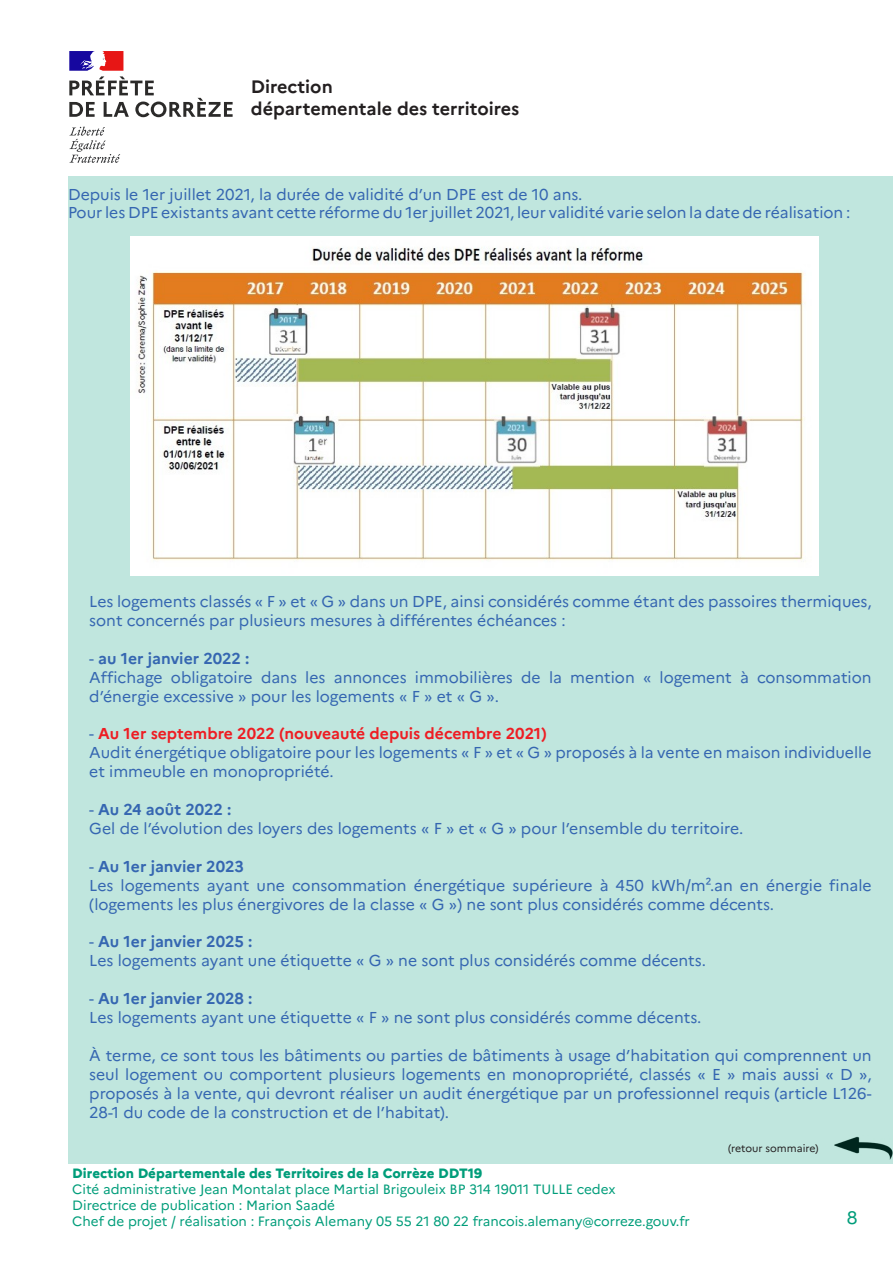
<style>
.page{position:relative;width:893px;height:1263px;background:#fff}
.page>*{position:absolute;margin:0;border:0;box-sizing:border-box;transform-origin:0 0}
.t1{font:700 18px "Marianne";color:#231f20}
.t2{font:18px "Marianne";color:#009d7a}
.t3{font:15.75px/18.9px "Marianne";color:#3566b1}
.t4{font:700 15.75px "Marianne";color:#3566b1}
.t5{font:700 15.75px "Marianne";color:#ee1d23}
.t6{font:13.5px "Marianne";color:#009d7a}
.t7{font:800 13.5px "Marianne";color:#009d7a}
.t8{font:10.5px "Marianne";color:#231f20}
.s1{font-weight:400}
.s2{font-weight:400;color:#3566b1}
</style>
<div class="page">
<div style="left:68px;top:176px;width:825px;height:987px;background:#c0e6de"></div>
<svg style="left:69px;top:127px;width:51px;height:36px"></svg>
<svg style="left:69px;top:51px;width:164px;height:66px"></svg>
<img style="left:130px;top:236px;width:688px;height:339px">
<p class="t1" style="left:251px;top:76px;width:83px">Direction</p>
<p class="t1" style="left:251px;top:97px;width:270px">départementale des territoires</p>
<p class="t3" style="left:68px;top:184px;width:516px">Depuis le 1er juillet 2021, la durée de validité d’un DPE est de 10 ans.</p>
<p class="t3" style="left:68px;top:203px;width:784px">Pour les DPE existants avant cette réforme du 1er juillet 2021, leur validité varie selon la date de réalisation :</p>
<p class="t3" style="left:89px;top:592px;width:784px">Les logements classés « F » et « G » dans un DPE, ainsi considérés comme étant des passoires thermiques, sont concernés par plusieurs mesures à différentes échéances :</p>
<p class="t4" style="left:89px;top:649px;width:162px"><span class="s1">-</span> au 1er janvier 2022 :</p>
<p class="t3" style="left:89px;top:668px;width:784px">Affichage obligatoire dans les annonces immobilières de la mention « logement à consommation d’énergie excessive » pour les logements « F » et « G ».</p>
<p class="t5" style="left:89px;top:724px;width:459px"><span class="s2">-</span> Au 1er septembre 2022 (nouveauté depuis décembre 2021)</p>
<p class="t3" style="left:89px;top:743px;width:784px">Audit énergétique obligatoire pour les logements « F » et « G » proposés à la vente en maison individuelle et immeuble en monopropriété.</p>
<p class="t4" style="left:89px;top:800px;width:144px"><span class="s1">-</span> Au 24 août 2022 :</p>
<p class="t3" style="left:89px;top:819px;width:656px">Gel de l’évolution des loyers des logements « F » et « G » pour l’ensemble du territoire.</p>
<p class="t4" style="left:89px;top:856px;width:156px"><span class="s1">-</span> Au 1er janvier 2023</p>
<p class="t3" style="left:89px;top:875px;width:784px">Les logements ayant une consommation énergétique supérieure à 450 kWh/m².an en énergie finale (logements les plus énergivores de la classe « G ») ne sont plus considérés comme décents.</p>
<p class="t4" style="left:89px;top:932px;width:165px"><span class="s1">-</span> Au 1er janvier 2025 :</p>
<p class="t3" style="left:89px;top:951px;width:618px">Les logements ayant une étiquette « G » ne sont plus considérés comme décents.</p>
<p class="t4" style="left:89px;top:989px;width:165px"><span class="s1">-</span> Au 1er janvier 2028 :</p>
<p class="t3" style="left:89px;top:1008px;width:614px">Les logements ayant une étiquette « F » ne sont plus considérés comme décents.</p>
<p class="t3" style="left:89px;top:1046px;width:784px;text-align:justify">À terme, ce sont tous les bâtiments ou parties de bâtiments à usage d’habitation qui comprennent un seul logement ou comportent plusieurs logements en monopropriété, classés « E » mais aussi « D », proposés à la vente, qui devront réaliser un audit énergétique par un professionnel requis (article L126- 28-1 du code de la construction et de l’habitat).</p>
<p class="t7" style="left:72px;top:1165px;width:411px">Direction Départementale des Territoires de la Corrèze DDT19</p>
<p class="t6" style="left:72px;top:1181px;width:545px">Cité administrative Jean Montalat place Martial Brigouleix BP 314 19011 TULLE cedex</p>
<p class="t6" style="left:72px;top:1197px;width:264px">Directrice de publication : Marion Saadé</p>
<p class="t6" style="left:72px;top:1213px;width:619px">Chef de projet / réalisation : François Alemany 05 55 21 80 22 francois.alemany@correze.gouv.fr</p>
<p class="t8" style="left:728px;top:1142px;width:92px">(retour sommaire)</p>
<p class="t2" style="left:847px;top:1207px;width:12px">8</p>
</div>
